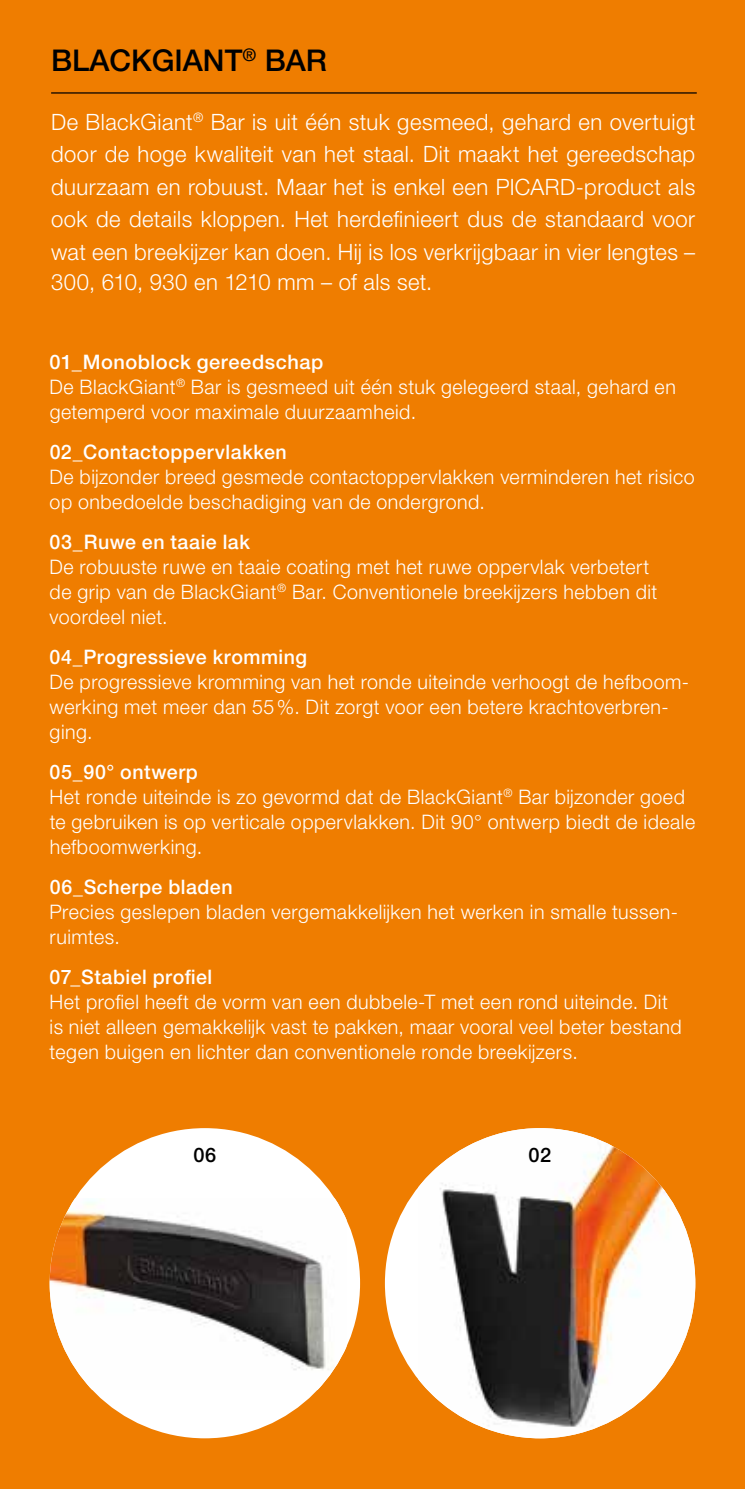
<style>
.page{position:relative;width:745px;height:1489px;background:#fff}
.page>*{position:absolute;margin:0;border:0;box-sizing:border-box;transform-origin:0 0}
.t1{font:500 30px "Helvetica Neue LT Pro";color:#000}
.t2{font:300 22.5px/32.5px "Helvetica Neue LT Pro";letter-spacing:.02em;color:#fff;text-align:justify}
.t3{font:300 20px/25px "Helvetica Neue LT Pro";letter-spacing:.025em;color:#fff}
.t4{font:500 20px "Helvetica Neue LT Pro";letter-spacing:.025em;color:#fff}
.t5{font:500 20px "Helvetica Neue LT Pro";color:#000}
.s1{font-weight:500}
</style>
<div class="page">
<div style="left:0;top:0;width:744px;height:1488px;background:#ef7d00"></div>
<hr style="left:51px;top:92px;width:645px;height:2px;background:#000">
<div style="left:50px;top:1128px;width:310px;height:310px;background:#fff;border-radius:50%"></div>
<img style="left:50px;top:1198px;width:296px;height:191px">
<div style="left:384px;top:1128px;width:310px;height:310px;background:#fff;border-radius:50%"></div>
<img style="left:418px;top:1128px;width:276px;height:310px">
<h1 class="t1" style="left:51px;top:42px;width:277px">BLACKGIANT<sup>®</sup> BAR</h1>
<p class="t2" style="left:51px;top:105px;width:645px">De BlackGiant<sup>®</sup> Bar is uit één stuk gesmeed, gehard en overtuigt door de hoge kwaliteit van het staal. Dit maakt het gereedschap duurzaam en robuust. Maar het is enkel een PICARD-product als ook de details kloppen. Het herdefinieert dus de standaard voor wat een breekijzer kan doen. Hij is los verkrijgbaar in vier lengtes –</p>
<p class="t2" style="left:51px;top:265px;width:382px">300, 610, 930 en 1210 mm – of als set.</p>
<p class="t3" style="left:50px;top:349px;width:627px"><span class="s1">01_Monoblock gereedschap<br></span>De BlackGiant<sup>®</sup> Bar is gesmeed uit één stuk gelegeerd staal, gehard en getemperd voor maximale duurzaamheid.</p>
<p class="t4" style="left:50px;top:440px;width:238px">02_Contactoppervlakken</p>
<p class="t3" style="left:50px;top:464px;width:646px">De bijzonder breed gesmede contactoppervlakken verminderen het risico op onbedoelde beschadiging van de ondergrond.</p>
<p class="t4" style="left:50px;top:530px;width:202px">03_Ruwe en taaie lak</p>
<p class="t3" style="left:50px;top:554px;width:608px">De robuuste ruwe en taaie coating met het ruwe oppervlak verbetert de grip van de BlackGiant<sup>®</sup> Bar. Conventionele breekijzers hebben dit voordeel niet.</p>
<p class="t4" style="left:50px;top:645px;width:259px">04_Progressieve kromming</p>
<p class="t3" style="left:50px;top:669px;width:638px">De progressieve kromming van het ronde uiteinde verhoogt de hefboom&shy;werking met meer dan 55%. Dit zorgt voor een betere krachtoverbren&shy;ging.</p>
<p class="t3" style="left:50px;top:759px;width:646px"><span class="s1">05_90° ontwerp<br></span>Het ronde uiteinde is zo gevormd dat de BlackGiant<sup>®</sup> Bar bijzonder goed te gebruiken is op verticale oppervlakken. Dit 90° ontwerp biedt de ideale hefboomwerking.</p>
<p class="t4" style="left:50px;top:875px;width:184px">06_Scherpe bladen</p>
<p class="t3" style="left:50px;top:899px;width:629px">Precies geslepen bladen vergemakkelijken het werken in smalle tussen&shy;ruimtes.</p>
<p class="t4" style="left:50px;top:965px;width:164px">07_Stabiel profiel</p>
<p class="t3" style="left:50px;top:989px;width:633px">Het profiel heeft de vorm van een dubbele-T met een rond uiteinde. Dit is niet alleen gemakkelijk vast te pakken, maar vooral veel beter bestand tegen buigen en lichter dan conventionele ronde breekijzers.</p>
<p class="t5" style="left:193px;top:1142px;width:25px">06</p>
<p class="t5" style="left:528px;top:1142px;width:24px">02</p>
</div>
